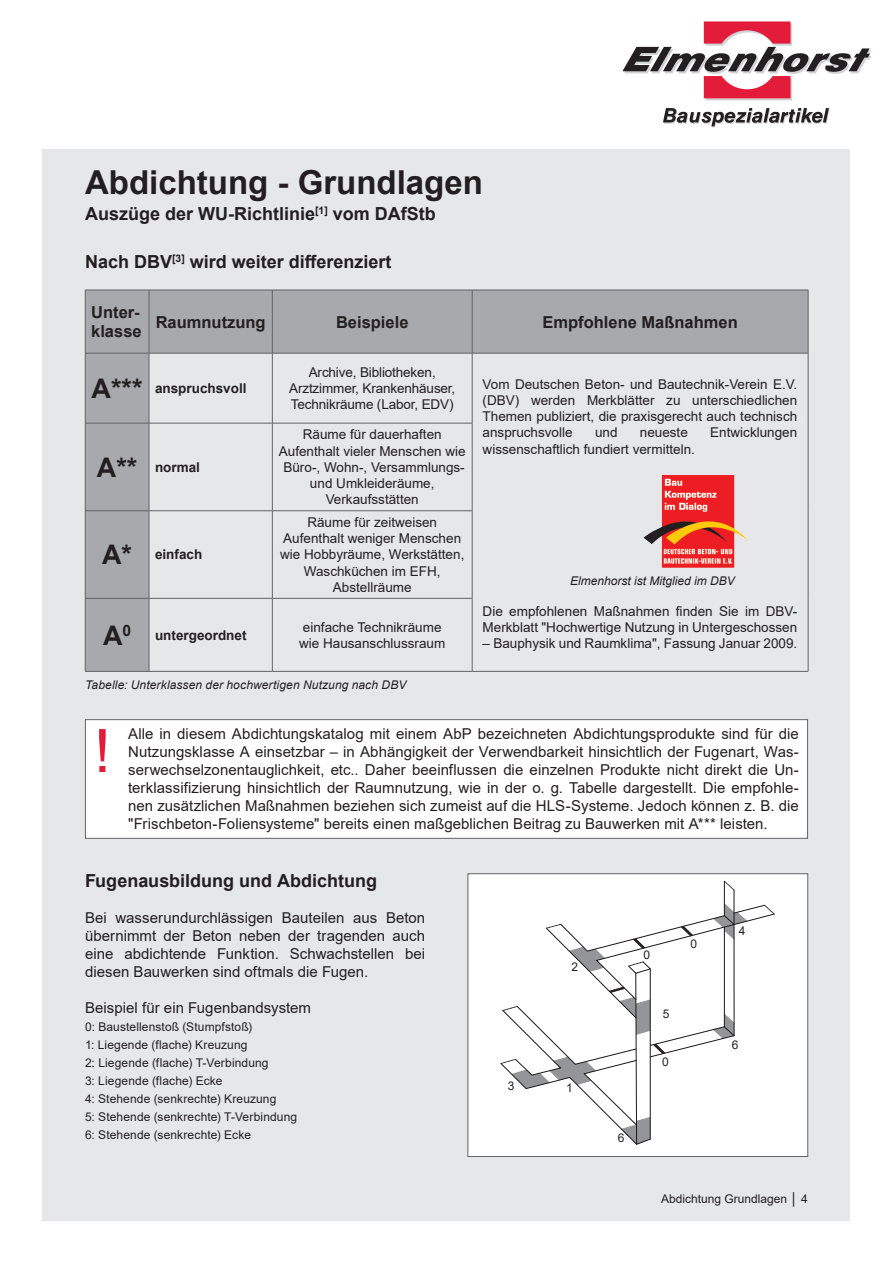
<style>
.page{position:relative;width:893px;height:1263px;background:#fff}
.page>*{position:absolute;margin:0;border:0;box-sizing:border-box;transform-origin:0 0}
.t1{font:60px "Arial";color:#e41c3b}
.t2{font:700 33px "Arial";color:#231f20}
.t3{font:700 27px "Arial";color:#231f20}
.t4{font:700 18px "Arial";color:#231f20}
.t5{font:700 16.5px/19.8px "Arial";color:#231f20}
.t6{font:15px/18px "Arial";letter-spacing:.005em;color:#231f20;text-align:justify}
.t7{font:13.5px/16.2px "Arial";color:#231f20;text-align:center}
.t8{font:700 13.5px "Arial";color:#231f20}
.t9{font:12px/18px "Arial";letter-spacing:.01em;color:#231f20}
.t10{font:italic 12px "Arial";letter-spacing:.005em;color:#231f20}
.s1{font-size:27px}
</style>
<div class="page">
<div style="left:43px;top:149px;width:807px;height:1071px;background:#e6e7e9"></div>
<svg style="left:663px;top:108px;width:167px;height:20px"></svg>
<svg style="left:622px;top:21px;width:250px;height:79px"></svg>
<div style="left:468px;top:874px;width:340px;height:282px;background:#fff"></div>
<svg style="left:500px;top:838px;width:275px;height:383px"></svg>
<div style="left:468px;top:873px;width:340px;height:284px;border:1px solid #636366"></div>
<div style="left:85px;top:720px;width:722px;height:118px;background:#fff"></div>
<div style="left:85px;top:719px;width:723px;height:119px;border:1px solid #636366"></div>
<svg style="left:86px;top:291px;width:722px;height:380px"></svg>
<hr style="left:272px;top:353px;width:1px;height:70px;background:#636366">
<hr style="left:472px;top:353px;width:1px;height:70px;background:#636366">
<hr style="left:808px;top:353px;width:1px;height:70px;background:#636366">
<hr style="left:808px;top:423px;width:1px;height:88px;background:#636366">
<hr style="left:808px;top:511px;width:1px;height:87px;background:#636366">
<hr style="left:808px;top:598px;width:1px;height:73px;background:#636366">
<hr style="left:472px;top:671px;width:336px;height:1px;background:#636366">
<hr style="left:149px;top:423px;width:123px;height:1px;background:#636366">
<hr style="left:272px;top:423px;width:200px;height:1px;background:#636366">
<hr style="left:272px;top:423px;width:1px;height:87px;background:#636366">
<hr style="left:472px;top:423px;width:1px;height:87px;background:#636366">
<hr style="left:149px;top:510px;width:123px;height:1px;background:#636366">
<hr style="left:272px;top:510px;width:200px;height:1px;background:#636366">
<hr style="left:272px;top:511px;width:1px;height:87px;background:#636366">
<hr style="left:472px;top:511px;width:1px;height:87px;background:#636366">
<hr style="left:149px;top:598px;width:123px;height:1px;background:#636366">
<hr style="left:272px;top:598px;width:200px;height:1px;background:#636366">
<hr style="left:272px;top:598px;width:1px;height:73px;background:#636366">
<hr style="left:472px;top:598px;width:1px;height:73px;background:#636366">
<hr style="left:149px;top:671px;width:123px;height:1px;background:#636366">
<hr style="left:272px;top:671px;width:200px;height:1px;background:#636366">
<hr style="left:85px;top:353px;width:1px;height:70px;background:#636366">
<hr style="left:149px;top:353px;width:1px;height:70px;background:#636366">
<hr style="left:85px;top:423px;width:64px;height:1px;background:#636366">
<hr style="left:85px;top:423px;width:1px;height:87px;background:#636366">
<hr style="left:149px;top:423px;width:1px;height:87px;background:#636366">
<hr style="left:85px;top:510px;width:64px;height:1px;background:#636366">
<hr style="left:85px;top:511px;width:1px;height:87px;background:#636366">
<hr style="left:149px;top:511px;width:1px;height:87px;background:#636366">
<hr style="left:85px;top:598px;width:64px;height:1px;background:#636366">
<hr style="left:85px;top:598px;width:1px;height:73px;background:#636366">
<hr style="left:149px;top:598px;width:1px;height:73px;background:#636366">
<hr style="left:85px;top:671px;width:64px;height:1px;background:#636366">
<hr style="left:85px;top:290px;width:64px;height:1px;background:#636366">
<hr style="left:85px;top:290px;width:1px;height:63px;background:#636366">
<hr style="left:149px;top:290px;width:123px;height:1px;background:#636366">
<hr style="left:149px;top:290px;width:1px;height:63px;background:#636366">
<hr style="left:272px;top:290px;width:200px;height:1px;background:#636366">
<hr style="left:272px;top:290px;width:1px;height:63px;background:#636366">
<hr style="left:472px;top:290px;width:336px;height:1px;background:#636366">
<hr style="left:472px;top:290px;width:1px;height:63px;background:#636366">
<hr style="left:808px;top:290px;width:1px;height:63px;background:#636366">
<hr style="left:85px;top:353px;width:64px;height:1px;background:#636366">
<hr style="left:149px;top:353px;width:123px;height:1px;background:#636366">
<hr style="left:272px;top:353px;width:200px;height:1px;background:#636366">
<hr style="left:472px;top:353px;width:336px;height:1px;background:#636366">
<img style="left:643px;top:474px;width:106px;height:94px">
<h2 class="t2" style="left:85px;top:159px;width:399px">Abdichtung - Grundlagen</h2>
<p class="t4" style="left:85px;top:201px;width:352px">Auszüge der WU-Richtlinie<sup>[1]</sup> vom DAfStb</p>
<p class="t4" style="left:85px;top:249px;width:308px">Nach DBV<sup>[3]</sup> wird weiter differenziert</p>
<p class="t5" style="left:91px;top:302px;width:52px">Unter&shy;klasse</p>
<p class="t5" style="left:156px;top:312px;width:111px">Raumnutzung</p>
<p class="t5" style="left:336px;top:312px;width:74px">Beispiele</p>
<p class="t5" style="left:542px;top:312px;width:197px">Empfohlene Maßnahmen</p>
<p class="t8" style="left:92px;top:379px;width:156px"><span class="s1">A***</span> anspruchsvoll</p>
<p class="t7" style="left:289px;top:364px;width:168px">Archive, Bibliotheken,<br>Arztzimmer, Krankenhäuser,<br>Technikräume (Labor, EDV)</p>
<p class="t8" style="left:97px;top:458px;width:105px"><span class="s1">A**</span> normal</p>
<p class="t8" style="left:102px;top:545px;width:102px"><span class="s1">A*</span> einfach</p>
<p class="t7" style="left:279px;top:426px;width:188px">Räume für dauerhaften<br>Aufenthalt vieler Menschen wie<br>Büro-, Wohn-, Versammlungs&shy;und Umkleideräume,<br>Verkaufsstätten</p>
<p class="t7" style="left:280px;top:514px;width:186px">Räume für zeitweisen<br>Aufenthalt weniger Menschen wie Hobbyräume, Werkstätten,<br>Waschküchen im EFH,<br>Abstellräume</p>
<h3 class="t3" style="left:103px;top:616px;width:30px">A<sup>0</sup></h3>
<p class="t8" style="left:155px;top:625px;width:93px">untergeordnet</p>
<p class="t7" style="left:299px;top:619px;width:148px;text-align:left">einfache Technikräume wie Hausanschlussraum</p>
<p class="t10" style="left:85px;top:677px;width:323px">Tabelle: Unterklassen der hochwertigen Nutzung nach DBV</p>
<p class="t7" style="left:483px;top:376px;width:316px;text-align:justify">Vom Deutschen Beton- und Bautechnik-Verein E.V. (DBV) werden Merkblätter zu unterschiedlichen Themen publiziert, die praxisgerecht auch technisch anspruchsvolle</p>
<p class="t7" style="left:595px;top:424px;width:24px">und</p>
<p class="t7" style="left:640px;top:424px;width:50px">neueste</p>
<p class="t7" style="left:710px;top:424px;width:89px">Entwicklungen</p>
<p class="t7" style="left:483px;top:441px;width:214px">wissenschaftlich fundiert vermitteln.</p>
<p class="t10" style="left:570px;top:573px;width:166px">Elmenhorst ist Mitglied im DBV</p>
<p class="t7" style="left:483px;top:603px;width:316px;text-align:left">Die empfohlenen Maßnahmen finden Sie im DBV-<br>Merkblatt "Hochwertige Nutzung in Untergeschossen</p>
<p class="t7" style="left:483px;top:635px;width:316px">– Bauphysik und Raumklima", Fassung Januar 2009.</p>
<h1 class="t1" style="left:94px;top:710px;width:18px">!</h1>
<p class="t6" style="left:128px;top:725px;width:672px">Alle in diesem Abdichtungskatalog mit einem AbP bezeichneten Abdichtungsprodukte sind für die Nutzungsklasse A einsetzbar – in Abhängigkeit der Verwendbarkeit hinsichtlich der Fugenart, Was&shy;serwechselzonentauglichkeit, etc.. Daher beeinflussen die einzelnen Produkte nicht direkt die Un&shy;terklassifizierung hinsichtlich der Raumnutzung, wie in der o. g. Tabelle dargestellt. Die empfohle&shy;nen zusätzlichen Maßnahmen beziehen sich zumeist auf die HLS-Systeme. Jedoch können z. B. die "Frischbeton-Foliensysteme" bereits einen maßgeblichen Beitrag zu Bauwerken mit A*** leisten.</p>
<p class="t4" style="left:85px;top:868px;width:294px">Fugenausbildung und Abdichtung</p>
<p class="t6" style="left:85px;top:908px;width:342px">Bei wasserundurchlässigen Bauteilen aus Beton übernimmt der Beton neben der tragenden auch eine abdichtende Funktion. Schwachstellen bei diesen Bauwerken sind oftmals die Fugen.</p>
<p class="t6" style="left:85px;top:998px;width:228px">Beispiel für ein Fugenbandsystem</p>
<p class="t9" style="left:85px;top:1017px;width:214px">0: Baustellenstoß (Stumpfstoß)<br>1: Liegende (flache) Kreuzung<br>2: Liegende (flache) T-Verbindung<br>3: Liegende (flache) Ecke<br>4: Stehende (senkrechte) Kreuzung<br>5: Stehende (senkrechte) T-Verbindung 6: Stehende (senkrechte) Ecke</p>
<p class="t9" style="left:572px;top:957px;width:8px">2</p>
<p class="t9" style="left:508px;top:1076px;width:8px">3</p>
<p class="t9" style="left:566px;top:1079px;width:8px">1</p>
<p class="t9" style="left:643px;top:945px;width:8px">0</p>
<p class="t9" style="left:663px;top:1005px;width:8px">5</p>
<p class="t9" style="left:662px;top:1052px;width:8px">0</p>
<p class="t9" style="left:691px;top:935px;width:8px">0</p>
<p class="t9" style="left:739px;top:922px;width:8px">4</p>
<p class="t9" style="left:732px;top:1036px;width:8px">6</p>
<p class="t9" style="left:618px;top:1128px;width:8px">6</p>
<p class="t9" style="left:661px;top:1190px;width:148px">Abdichtung Grundlagen │ 4</p>
</div>
